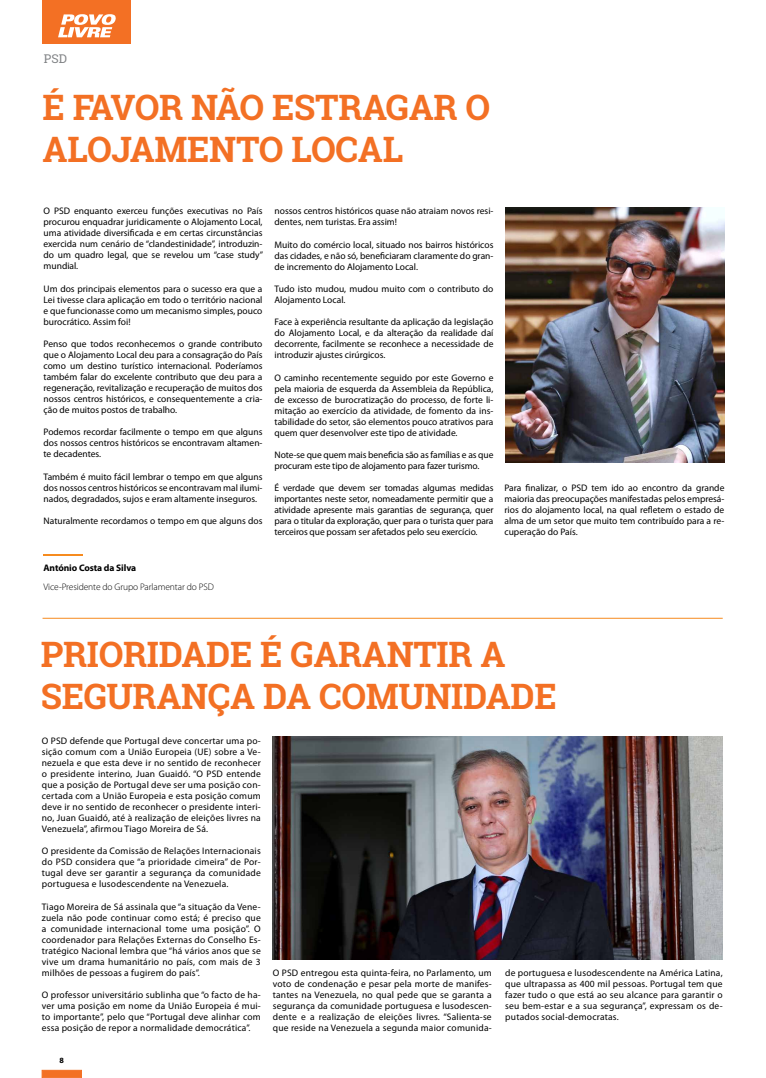
<style>
.page{position:relative;width:766px;height:1078px;background:#fff}
.page>*{position:absolute;margin:0;border:0;box-sizing:border-box;transform-origin:0 0}
.t1{font:700 35px/42px "Roboto Slab";letter-spacing:-.01em;color:#f37024}
.t2{font:12px "Roboto Slab";color:#808285}
.t3{font:9.5px/11px "Myriad Pro";color:#000;text-align:justify}
.t4{font:300 9.5px "Myriad Pro";letter-spacing:-.01em;color:#000}
.t5{font:700 9.5px "Myriad Pro";letter-spacing:-.01em;color:#000}
.t6{font:700 8px "Myriad Pro";color:#000}
</style>
<div class="page">
<div style="left:42px;top:1069px;width:40px;height:8px;background:#f37024;border:1px solid #f37024"></div>
<div style="left:43px;top:0;width:88px;height:44px;background:#f37024"></div>
<svg style="left:58px;top:14px;width:58px;height:23px"></svg>
<hr style="left:44px;top:553px;width:39px;height:2px;background:#f68b1f">
<img style="left:505px;top:207px;width:219px;height:256px">
<img style="left:273px;top:736px;width:449px;height:223px">
<hr style="left:43px;top:617px;width:679px;height:1px;background:#f68b1f">
<p class="t2" style="left:44px;top:51px;width:25px">PSD</p>
<h1 class="t1" style="left:43px;top:85px;width:449px">É FAVOR NÃO ESTRAGAR O<br>ALOJAMENTO LOCAL</h1>
<p class="t3" style="left:44px;top:205px;width:221px">O PSD enquanto exerceu funções executivas no País procurou enquadrar juridicamente o Alojamento Local, uma atividade diversificada e em certas circunstâncias exercida num cenário de “clandestinidade”, introduzin&shy;do um quadro legal, que se revelou um “case study” mundial.</p>
<p class="t3" style="left:44px;top:283px;width:220px">Um dos principais elementos para o sucesso era que a Lei tivesse clara aplicação em todo o território nacional e que funcionasse como um mecanismo simples, pouco burocrático. Assim foi!</p>
<p class="t3" style="left:44px;top:338px;width:220px">Penso que todos reconhecemos o grande contributo que o Alojamento Local deu para a consagração do País como um destino turístico internacional. Poderíamos também falar do excelente contributo que deu para a regeneração, revitalização e recuperação de muitos dos nossos centros históricos, e consequentemente a cria&shy;ção de muitos postos de trabalho.</p>
<p class="t3" style="left:44px;top:426px;width:220px">Podemos recordar facilmente o tempo em que alguns dos nossos centros históricos se encontravam altamen&shy;te decadentes.</p>
<p class="t3" style="left:44px;top:471px;width:220px">Também é muito fácil lembrar o tempo em que alguns dos nossos centros históricos se encontravam mal ilumi&shy;nados, degradados, sujos e eram altamente inseguros.</p>
<p class="t3" style="left:44px;top:515px;width:220px">Naturalmente recordamos o tempo em que alguns dos</p>
<p class="t5" style="left:44px;top:562px;width:94px">António Costa da Silva</p>
<p class="t4" style="left:44px;top:580px;width:172px">Vice-Presidente do Grupo Parlamentar do PSD</p>
<p class="t3" style="left:274px;top:205px;width:220px">nossos centros históricos quase não atraiam novos resi&shy;dentes, nem turistas. Era assim!</p>
<p class="t3" style="left:274px;top:239px;width:220px">Muito do comércio local, situado nos bairros históricos das cidades, e não só, beneficiaram claramente do gran&shy;de incremento do Alojamento Local.</p>
<p class="t3" style="left:274px;top:283px;width:220px">Tudo isto mudou, mudou muito com o contributo do<br>Alojamento Local.</p>
<p class="t3" style="left:274px;top:316px;width:220px">Face à experiência resultante da aplicação da legislação do Alojamento Local, e da alteração da realidade daí decorrente, facilmente se reconhece a necessidade de introduzir ajustes cirúrgicos.</p>
<p class="t3" style="left:274px;top:372px;width:220px">O caminho recentemente seguido por este Governo e pela maioria de esquerda da Assembleia da República, de excesso de burocratização do processo, de forte li&shy;mitação ao exercício da atividade, de fomento da ins&shy;tabilidade do setor, são elementos pouco atrativos para quem quer desenvolver este tipo de atividade.</p>
<p class="t3" style="left:274px;top:449px;width:220px">Note-se que quem mais beneficia são as famílias e as que procuram este tipo de alojamento para fazer turismo.</p>
<p class="t3" style="left:274px;top:482px;width:220px">É verdade que devem ser tomadas algumas medidas importantes neste setor, nomeadamente permitir que a atividade apresente mais garantias de segurança, quer para o titular da exploração, quer para o turista quer para terceiros que possam ser afetados pelo seu exercício.</p>
<p class="t3" style="left:504px;top:482px;width:221px">Para finalizar, o PSD tem ido ao encontro da grande maioria das preocupações manifestadas pelos empresá&shy;rios do alojamento local, na qual refletem o estado de alma de um setor que muito tem contribuído para a re&shy;cuperação do País.</p>
<h1 class="t1" style="left:41px;top:632px;width:517px">PRIORIDADE É GARANTIR A<br>SEGURANÇA DA COMUNIDADE</h1>
<p class="t3" style="left:42px;top:734px;width:220px">O PSD defende que Portugal deve concertar uma po&shy;sição comum com a União Europeia (UE) sobre a Ve&shy;nezuela e que esta deve ir no sentido de reconhecer o presidente interino, Juan Guaidó. “O PSD entende que a posição de Portugal deve ser uma posição con&shy;certada com a União Europeia e esta posição comum deve ir no sentido de reconhecer o presidente interi&shy;no, Juan Guaidó, até à realização de eleições livres na Venezuela”, afirmou Tiago Moreira de Sá.</p>
<p class="t3" style="left:42px;top:845px;width:220px">O presidente da Comissão de Relações I nternacionais do PSD considera que “a prioridade cimeira” de Por&shy;tugal deve ser garantir a segurança da comunidade portuguesa e lusodescendente na Venezuela.</p>
<p class="t3" style="left:42px;top:900px;width:220px">Tiago Moreira de Sá assinala que “a situação da Vene&shy;zuela não pode continuar como está; é preciso que a comunidade internacional tome uma posição”. O coordenador para Relações Externas do Conselho Es&shy;tratégico Nacional lembra que “há vários anos que se vive um drama humanitário no país, com mais de 3 milhões de pessoas a fugirem do país”.</p>
<p class="t3" style="left:42px;top:988px;width:220px">O professor universitário sublinha que “o facto de ha&shy;ver uma posição em nome da União Europeia é mui&shy;to importante”, pelo que “Portugal deve alinhar com essa posição de repor a normalidade democrática”.</p>
<p class="t3" style="left:273px;top:967px;width:220px">O PSD entregou esta quinta-feira, no Parlamento, um voto de condenação e pesar pela morte de manifes&shy;tantes na Venezuela, no qual pede que se garanta a segurança da comunidade portuguesa e lusodescen&shy;dente e a realização de eleições livres. “Salienta-se que reside na Venezuela a segunda maior comunida-</p>
<p class="t3" style="left:505px;top:967px;width:219px">de portuguesa e lusodescendente na América Latina, que ultrapassa as 400 mil pessoas. Portugal tem que fazer tudo o que está ao seu alcance para garantir o seu bem-estar e a sua segurança”, expressam os de&shy;putados social-democratas.</p>
<p class="t6" style="left:60px;top:1054px;width:6px">8</p>
</div>
